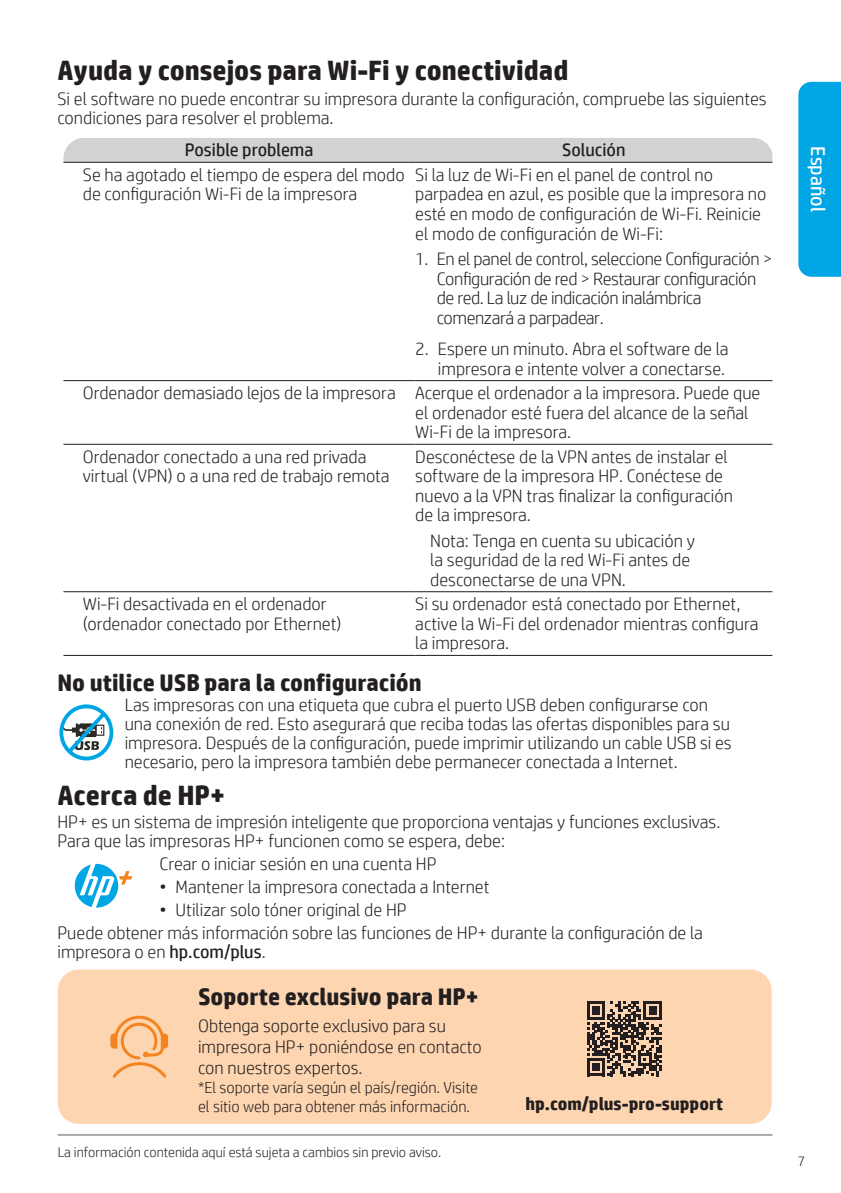
<style>
.page{position:relative;width:841px;height:1193px;background:#fff}
.page>*{position:absolute;margin:0;border:0;box-sizing:border-box;transform-origin:0 0}
.t1{font:700 28px "HP Simplified";color:#231f20}
.t2{font:700 24px "HP Simplified";color:#231f20}
.t3{font:20px "HP Simplified";color:#fff}
.t4{font:300 18px/19.4px "HP Simplified";color:#231f20}
.t5{font:300 18px/19.4px "HP Simplified";letter-spacing:-.02em;color:#231f20}
.t6{font:18px "HP Simplified";color:#231f20}
.t7{font:700 18px "HP Simplified";color:#231f20}
.t8{font:300 16px/19px "HP Simplified";color:#231f20}
.t9{font:300 14px "HP Simplified";color:#231f20}
.s1{font-weight:400}
</style>
<div class="page">
<div style="left:58px;top:969px;width:713px;height:154px;background:#fdd5b1"></div>
<svg style="left:59px;top:704px;width:54px;height:56px"></svg>
<svg style="left:74px;top:863px;width:58px;height:44px"></svg>
<svg style="left:110px;top:1015px;width:58px;height:62px;background:#fac08c"></svg>
<hr style="left:58px;top:1133px;width:714px;height:2px;background:#a8a9ad">
<svg style="left:63px;top:162px;width:710px;height:494px"></svg>
<div style="left:63px;top:138px;width:710px;height:24px;background:#d1d2d4"></div>
<svg style="left:587px;top:1001px;width:74px;height:74px;background:#7c695b"></svg>
<div style="left:798px;top:82px;width:43px;height:195px;background:#00a5e3"></div>
<h1 class="t1" style="left:57px;top:54px;width:512px">Ayuda y consejos para Wi-Fi y conectividad</h1>
<p class="t4" style="left:57px;top:89px;width:710px">Si el software no puede encontrar su impresora durante la configuración, compruebe las siguientes condiciones para resolver el problema.</p>
<p class="t6" style="left:185px;top:138px;width:130px">Posible problema</p>
<p class="t6" style="left:562px;top:138px;width:65px">Solución</p>
<p class="t4" style="left:83px;top:164px;width:323px">Se ha agotado el tiempo de espera del modo de configuración Wi-Fi de la impresora</p>
<p class="t4" style="left:415px;top:164px;width:352px">Si la luz de Wi-Fi en el panel de control no parpadea en azul, es posible que la impresora no esté en modo de configuración de Wi-Fi. Reinicie el modo de configuración de Wi-Fi:</p>
<p class="t5" style="left:437px;top:248px;width:337px;text-indent:-22px">1. En el panel de control, seleccione Configuración &gt; Configuración de red &gt; Restaurar configuración de red. La luz de indicación inalámbrica comenzará a parpadear.</p>
<p class="t4" style="left:415px;top:338px;width:315px;text-align:right">2. Espere un minuto. Abra el software de la impresora e intente volver a conectarse.</p>
<p class="t4" style="left:415px;top:382px;width:346px;text-indent:-332px">Ordenador demasiado lejos de la impresora Acerque el ordenador a la impresora. Puede que el ordenador esté fuera del alcance de la señal<br>Wi-Fi de la impresora.</p>
<p class="t4" style="left:83px;top:446px;width:308px">Ordenador conectado a una red privada virtual (VPN) o a una red de trabajo remota</p>
<p class="t4" style="left:415px;top:446px;width:319px">Desconéctese de la VPN antes de instalar el software de la impresora HP. Conéctese de nuevo a la VPN tras finalizar la configuración de la impresora.</p>
<p class="t4" style="left:430px;top:530px;width:266px">Nota: Tenga en cuenta su ubicación y la seguridad de la red Wi-Fi antes de desconectarse de una VPN.</p>
<p class="t4" style="left:83px;top:593px;width:260px">Wi-Fi desactivada en el ordenador (ordenador conectado por Ethernet)</p>
<p class="t4" style="left:415px;top:593px;width:345px">Si su ordenador está conectado por Ethernet, active la Wi-Fi del ordenador mientras configura la impresora.</p>
<h2 class="t2" style="left:57px;top:668px;width:366px">No utilice USB para la configuración</h2>
<p class="t4" style="left:125px;top:694px;width:608px">Las impresoras con una etiqueta que cubra el puerto USB deben configurarse con una conexión de red. Esto asegurará que reciba todas las ofertas disponibles para su impresora. Después de la configuración, puede imprimir utilizando un cable USB si es necesario, pero la impresora también debe permanecer conectada a Internet.</p>
<h1 class="t1" style="left:57px;top:778px;width:169px">Acerca de HP+</h1>
<p class="t4" style="left:57px;top:811px;width:664px">HP+ es un sistema de impresión inteligente que proporciona ventajas y funciones exclusivas.<br>Para que las impresoras HP+ funcionen como se espera, debe:</p>
<p class="t4" style="left:159px;top:853px;width:279px">Crear o iniciar sesión en una cuenta HP</p>
<p class="t4" style="left:159px;top:876px;width:331px">• Mantener la impresora conectada a Internet</p>
<p class="t4" style="left:159px;top:899px;width:249px">• Utilizar solo tóner original de HP</p>
<p class="t4" style="left:57px;top:922px;width:647px">Puede obtener más información sobre las funciones de HP+ durante la configuración de la impresora o en <span class="s1">hp.com/plus</span>.</p>
<h2 class="t2" style="left:198px;top:981px;width:282px">Soporte exclusivo para HP+</h2>
<p class="t4" style="left:198px;top:1014px;width:285px;line-height:21px">Obtenga soporte exclusivo para su impresora HP+ poniéndose en contacto con nuestros expertos.</p>
<p class="t8" style="left:198px;top:1076px;width:281px">*El soporte varía según el país/región. Visite el sitio web para obtener más información.</p>
<p class="t9" style="left:58px;top:1142px;width:385px">La información contenida aquí está sujeta a cambios sin previo aviso.</p>
<p class="t7" style="left:525px;top:1092px;width:199px">hp.com/plus-pro-support</p>
<p class="t3" style="left:831px;top:146px;width:67px;rotate:90deg">Español</p>
<p class="t9" style="left:797px;top:1152px;width:9px">7</p>
</div>
